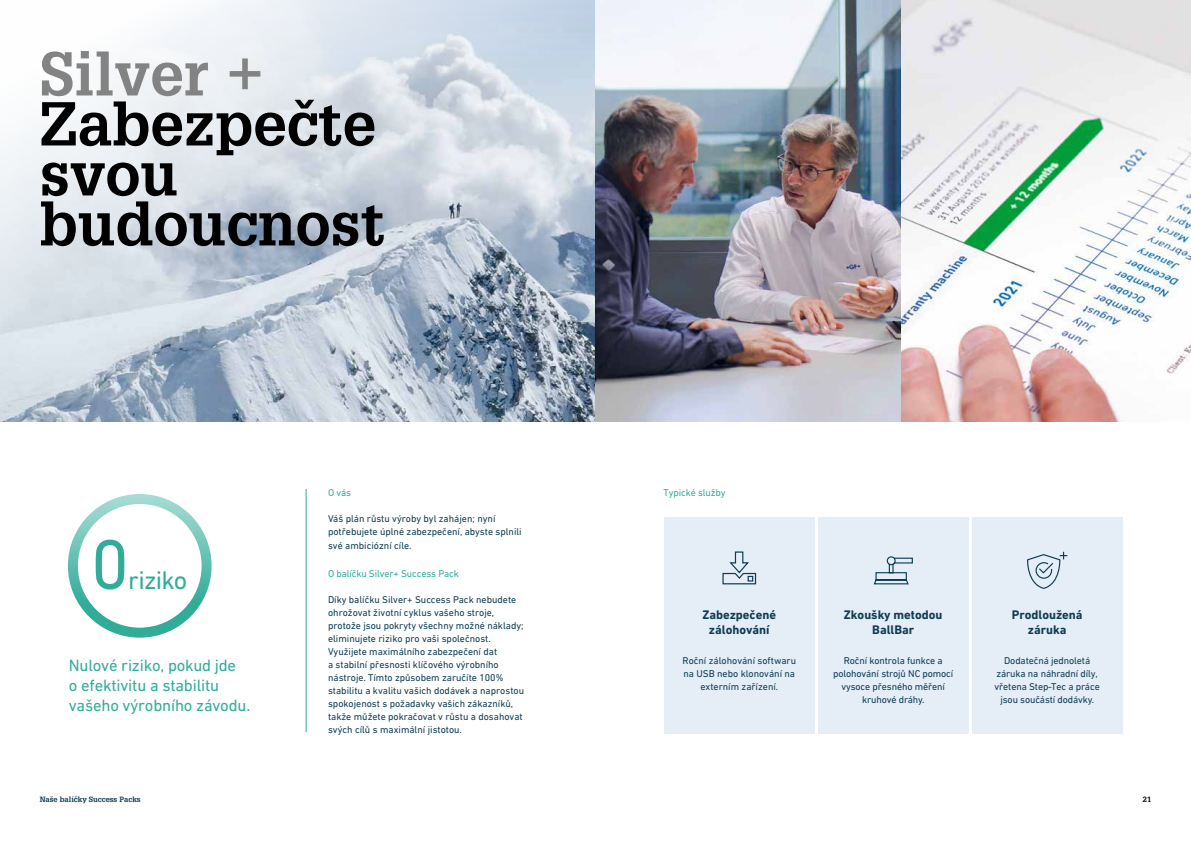
<style>
.page{position:relative;width:1191px;height:842px;background:#fff}
.page>*{position:absolute;margin:0;border:0;box-sizing:border-box;transform-origin:0 0}
.t1{font:71.2px "DIN Next W1 G";color:#31ac99}
.t2{font:700 60.4px/50px "Glypha LT Pro";color:#000}
.t3{font:700 60.4px "Glypha LT Pro";color:#838383}
.t4{font:26px "DIN Next W1 G";letter-spacing:-.03em;color:#31ac99}
.t5{font:16.7px/20px "DIN Next W1 G";letter-spacing:-.01em;color:#31ac99}
.t6{font:700 12.7px/15.2px "DIN Next W1 G";color:#0e3d51;text-align:center}
.t7{font:10px/13px "DIN Next W1 G";color:#0e3d51;text-align:center}
.t8{font:10px "DIN Next W1 G";letter-spacing:-.01em;color:#31ac99}
.t9{font:10px "DIN Next W1 G";letter-spacing:-.01em;color:#31ad99}
.t10{font:700 7.5px "Glypha LT Pro";color:#0e3d51}
.t11{font:700 7.5px "Glypha LT Pro";color:#000}
.s1{color:#31ac99}
.s2{color:#31ad99}
.s3{color:#0d3d51}
</style>
<div class="page">
<img style="left:0;top:0;width:1191px;height:421px">
<div style="left:818px;top:517px;width:150px;height:217px;background:#e5edf7"></div>
<div style="left:664px;top:517px;width:150px;height:217px;background:#e5edf7"></div>
<div style="left:972px;top:517px;width:150px;height:217px;background:#e5edf7"></div>
<svg style="left:1027px;top:552px;width:40px;height:37px"></svg>
<svg style="left:873px;top:556px;width:40px;height:29px"></svg>
<svg style="left:722px;top:551px;width:34px;height:34px"></svg>
<hr style="left:306px;top:489px;width:1px;height:243px;background:#31ac99">
<div style="left:68px;top:494px;width:144px;height:144px;border:10px solid #31ac99;border-radius:50%"></div>
<h2 class="t3" style="left:40px;top:37px;width:227px">Silver +</h2>
<h2 class="t2" style="left:40px;top:97px;width:347px">Zabezpečte svou budoucnost</h2>
<h1 class="t1" style="left:91px;top:523px;width:40px">0</h1>
<h3 class="t4" style="left:128px;top:565px;width:61px">riziko</h3>
<h3 class="t5" style="left:69px;top:655px;width:183px">Nulové riziko, pokud jde<br>o efektivitu a stabilitu vašeho výrobního závodu.</h3>
<p class="t8" style="left:328px;top:487px;width:25px">O vás</p>
<p class="t9" style="left:663px;top:487px;width:63px">Typické <span class="s1">služby</span></p>
<p class="t7" style="left:328px;top:512px;width:195px;text-align:left">Váš plán růstu výroby byl zahájen; nyní potřebujete úplné zabezpečení, abyste splnili</p>
<p class="t7" style="left:328px;top:539px;width:85px">své ambiciózní cíle.</p>
<p class="t8" style="left:328px;top:568px;width:132px">O balíčku Silver+ <span class="s2">Success Pack</span></p>
<p class="t7" style="left:328px;top:593px;width:197px;text-align:left">Díky balíčku Silver+ Success Pack nebudete ohrožovat životní cyklus vašeho stroje, protože jsou pokryty všechny možné náklady; eliminujete riziko pro vaši společnost.<br>Využijete maximálního zabezpečení dat<br>a stabilní přesnosti klíčového výrobního nástroje. Tímto způsobem zaručíte 100% stabilitu a kvalitu vašich dodávek a naprostou spokojenost s požadavky vašich zákazníků, takže můžete pokračovat v růstu a dosahovat svých cílů s maximální jistotou.</p>
<p class="t6" style="left:702px;top:607px;width:75px">Zabezpečené zálohování</p>
<p class="t7" style="left:682px;top:654px;width:115px">Roční zálohování softwaru na USB nebo klonování na externím zařízení.</p>
<p class="t6" style="left:844px;top:607px;width:100px">Zkoušky metodou<br>BallBar</p>
<p class="t7" style="left:833px;top:654px;width:122px">Roční kontrola funkce a polohování strojů NC pomocí vysoce přesného měření kruhové dráhy.</p>
<p class="t6" style="left:1011px;top:607px;width:72px">Prodloužená záruka</p>
<p class="t7" style="left:994px;top:654px;width:107px">Dodatečná jednoletá záruka na náhradní díly, vřetena Step-Tec a práce jsou součástí dodávky.</p>
<p class="t10" style="left:40px;top:795px;width:103px">Naše balíčky Success Pack<span class="s3">s</span></p>
<p class="t11" style="left:1143px;top:795px;width:10px">21</p>
</div>
